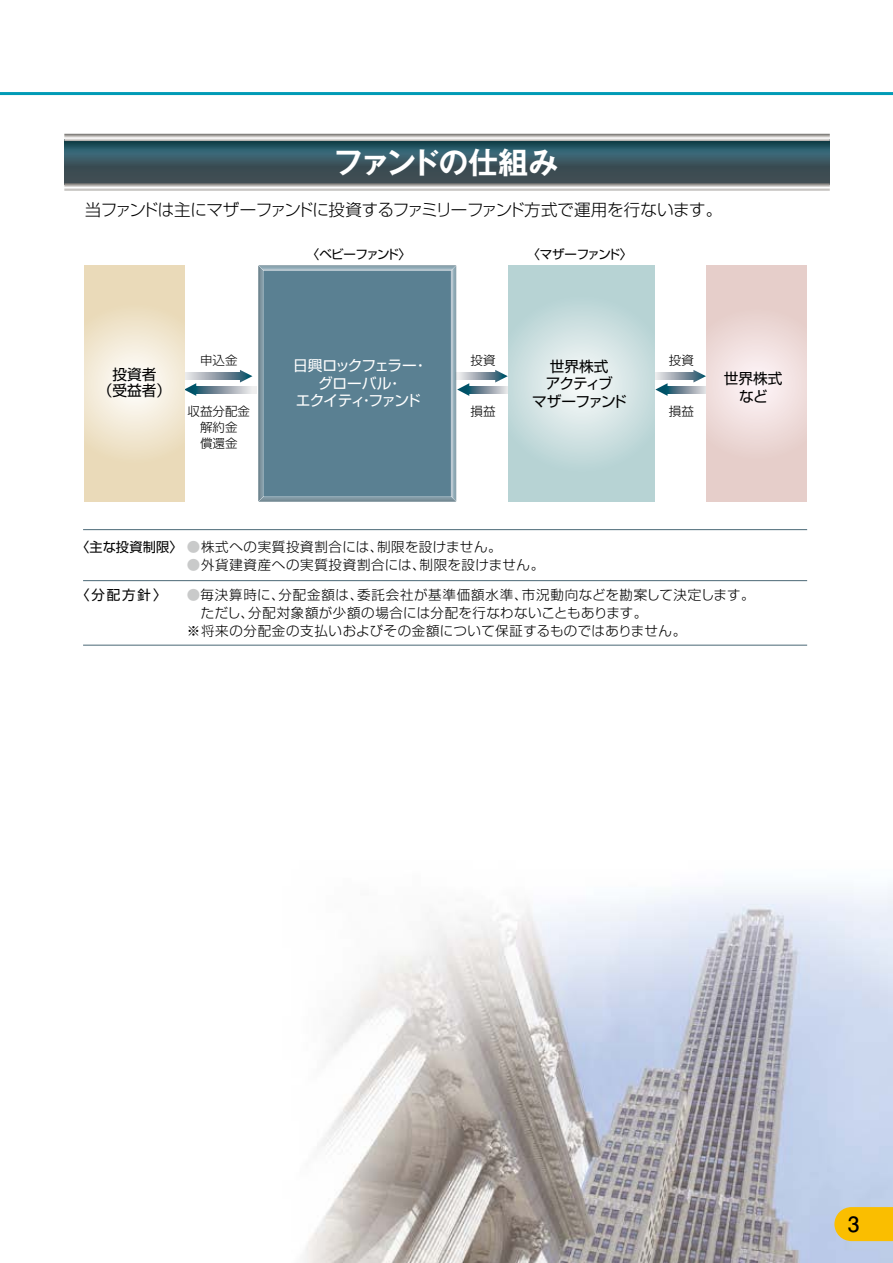
<style>
.page{position:relative;width:893px;height:1263px;background:#fff}
.page>*{position:absolute;margin:0;border:0;box-sizing:border-box;transform-origin:0 0}
.t1{font:700 30px "Gothic MB101 Pro De";letter-spacing:-.05em;color:#fff}
.t2{font:700 21px "Futo Go B101 Pro";color:#000}
.t3{font:300 16.5px "Shin Go Pro";letter-spacing:-.03em;color:#000}
.t4{font:14.7px/17.7px "Shin Go Pro";letter-spacing:-.055em;color:#fff;text-align:center}
.t5{font:14.7px/17.7px "Shin Go Pro";letter-spacing:-.065em;color:#000;text-align:center}
.t6{font:14.7px/16.2px "Shin Go Pro";color:#000;text-align:center}
.t7{font:300 13.5px/18px "Shin Go Pro";letter-spacing:.05em;color:#000}
.t8{font:13.5px "Shin Go Pro";color:#000}
.t9{font:300 12.45px/16.2px "Shin Go Pro";color:#000;text-align:center}
.t10{font:12.45px "Shin Go Pro";letter-spacing:-.095em;color:#000}
.s1{font-weight:400;font-size:13.2px}
.s2{color:#c9caca}
</style>
<div class="page">
<img style="left:83px;top:265px;width:810px;height:998px">
<svg style="left:495px;top:370px;width:13px;height:12px"></svg>
<svg style="left:469px;top:373px;width:28px;height:7px"></svg>
<svg style="left:469px;top:386px;width:39px;height:7px"></svg>
<svg style="left:258px;top:265px;width:211px;height:237px;background:#688b9b"></svg>
<svg style="left:240px;top:370px;width:12px;height:12px"></svg>
<svg style="left:185px;top:373px;width:56px;height:7px"></svg>
<svg style="left:185px;top:383px;width:11px;height:13px"></svg>
<svg style="left:195px;top:386px;width:62px;height:7px"></svg>
<svg style="left:693px;top:370px;width:13px;height:12px"></svg>
<svg style="left:655px;top:373px;width:40px;height:7px"></svg>
<svg style="left:655px;top:383px;width:13px;height:13px"></svg>
<svg style="left:666px;top:386px;width:41px;height:7px"></svg>
<svg style="left:800px;top:133px;width:30px;height:1px"></svg>
<hr style="left:83px;top:580px;width:724px;height:1px;background:#4a6876">
<hr style="left:83px;top:529px;width:724px;height:1px;background:#4a6876">
<hr style="left:83px;top:645px;width:724px;height:1px;background:#4a6876">
<svg style="left:64px;top:141px;width:766px;height:42px;background:#35535c"></svg>
<svg style="left:64px;top:134px;width:766px;height:7px;background:#c3c1bf"></svg>
<svg style="left:64px;top:183px;width:766px;height:8px;background:#c1bfbd"></svg>
<svg style="left:84px;top:265px;width:101px;height:236px;background:#efe3cb"></svg>
<svg style="left:508px;top:265px;width:147px;height:237px;background:#c6dcdd"></svg>
<svg style="left:707px;top:265px;width:100px;height:237px;background:#ebd7d5"></svg>
<svg style="left:834px;top:1207px;width:59px;height:34px;background:#f5be10"></svg>
<hr style="left:0;top:92px;width:893px;height:3px;background:#009bb6">
<h1 class="t1" style="left:333px;top:138px;width:226px">ファンドの仕組み</h1>
<p class="t3" style="left:85px;top:196px;width:639px">当ファンドは主にマザーファンドに投資するファミリーファンド方式で運用を行ないます。</p>
<p class="t10" style="left:307px;top:244px;width:106px">〈ベビーファンド〉</p>
<p class="t10" style="left:527px;top:244px;width:106px">〈マザーファンド〉</p>
<p class="t9" style="left:200px;top:351px;width:39px">申込金</p>
<p class="t9" style="left:188px;top:402px;width:64px">収益分配金解約金<br>償還金</p>
<p class="t9" style="left:471px;top:351px;width:26px">投資</p>
<p class="t9" style="left:471px;top:402px;width:26px">損益</p>
<p class="t4" style="left:293px;top:355px;width:136px">日興ロックフェラー・グローバル・<br>エクイティ・ファンド</p>
<p class="t6" style="left:98px;top:365px;width:75px">投資者<br>（受益者）</p>
<p class="t5" style="left:532px;top:355px;width:96px">世界株式<br>アクティブ<br>マザーファンド</p>
<p class="t9" style="left:669px;top:351px;width:26px">投資</p>
<p class="t9" style="left:669px;top:402px;width:26px">損益</p>
<p class="t6" style="left:724px;top:368px;width:60px;line-height:17.7px">世界株式など</p>
<p class="t7" style="left:76px;top:536px;width:427px"><span class="s1">〈主な投資制限〉</span> <span class="s2">●</span>株式への実質投資割合には、制限を設けません。</p>
<p class="t7" style="left:187px;top:554px;width:359px"><span class="s2">●</span>外貨建資産への実質投資割合には、制限を設けません。</p>
<p class="t7" style="left:187px;top:584px;width:569px"><span class="s2">●</span>毎決算時に、分配金額は、委託会社が基準価額水準、市況動向などを勘案して決定します。　ただし、分配対象額が少額の場合には分配を行なわないこともあります。<br>※将来の分配金の支払いおよびその金額について保証するものではありません。</p>
<p class="t8" style="left:76px;top:583px;width:92px">〈分配方針〉</p>
<h2 class="t2" style="left:848px;top:1207px;width:13px">3</h2>
</div>
